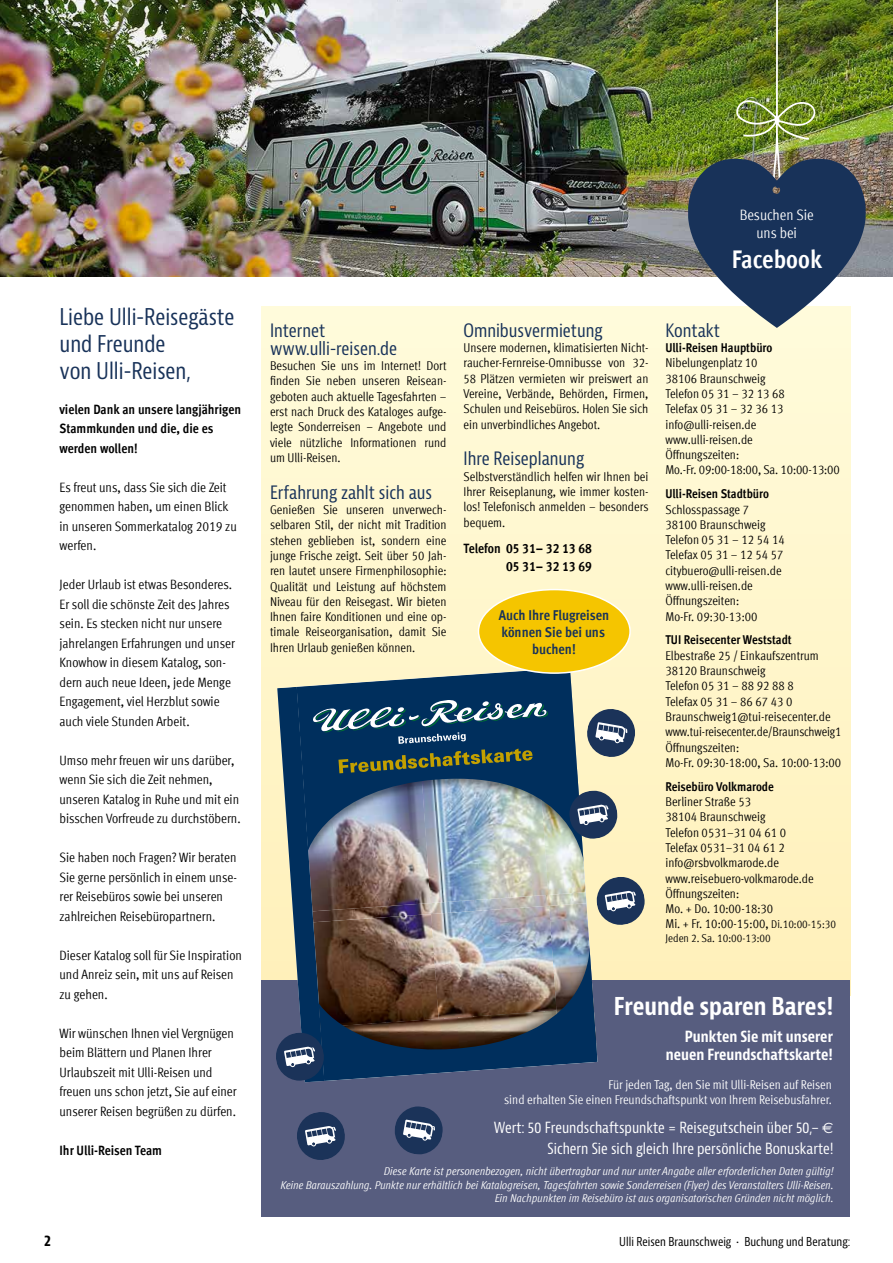
<style>
.page{position:relative;width:893px;height:1263px;background:#fff}
.page>*{position:absolute;margin:0;border:0;box-sizing:border-box;transform-origin:0 0}
.t1{font:700 condensed 25.5px "Meta Offc";color:#fff}
.t2{font:700 condensed 24px "Bernina Sans";color:#fff}
.t3{font:condensed 22.5px/27px "Bernina Sans";color:#183259}
.t4{font:condensed 18px/18px "Bernina Sans";color:#183259}
.t5{font:condensed 15px/21px "Bernina Sans";color:#fff;text-align:right}
.t6{font:700 condensed 15px/18px "Bernina Sans";color:#fff;text-align:right}
.t7{font:condensed 15px/18px "Meta Offc";color:#fff;text-align:center}
.t8{font:700 condensed 15px "Bernina Sans";color:#000}
.t9{font:700 condensed 14.25px/17.1px "Meta Offc";color:#183259;text-align:center}
.t10{font:condensed 13.5px/19.5px "Meta Offc";color:#000}
.t11{font:700 condensed 13.5px/19.5px "Meta Offc";color:#000}
.t12{font:condensed 12.75px/15.3px "Meta Offc";color:#000;text-align:justify}
.t13{font:condensed 12.75px/15.3px "Meta Offc";color:#fff;text-align:right}
.t14{font:700 condensed 12.75px "Meta Offc";letter-spacing:-.005em;color:#000}
.t15{font:condensed 12px "Bernina Sans";color:#000}
.t16{font:italic condensed 11.4px/13.6px "Meta Offc";color:#fff;text-align:right}
.t17{font:condensed 11.25px "Meta Offc";color:#000}
.s1{font-size:11.25px}
.s2{font-family:"Euro Sans";font-stretch:normal}
</style>
<div class="page">
<img style="left:0;top:0;width:893px;height:276px">
<div style="left:261px;top:307px;width:589px;height:688px;background:linear-gradient(to bottom,#fffbdb,#fff0ba)"></div>
<div style="left:261px;top:980px;width:589px;height:236px;background:#575d7f"></div>
<svg style="left:297px;top:668px;width:290px;height:19px;background:#869796"></svg>
<svg style="left:395px;top:1106px;width:48px;height:49px"></svg>
<svg style="left:297px;top:1112px;width:48px;height:48px"></svg>
<img style="left:274px;top:687px;width:373px;height:395px">
<img style="left:688px;top:0;width:178px;height:328px">
<div style="left:478px;top:590px;width:152px;height:83px;background:#f5c500;border-radius:50%"></div>
<div style="left:478px;top:589px;width:153px;height:85px;border:2px solid #fff;border-radius:50%"></div>
<h3 class="t3" style="left:60px;top:304px;width:176px">Liebe Ulli-Reisegäste und Freunde<br>von Ulli-Reisen,</h3>
<p class="t11" style="left:60px;top:400px;width:183px">vielen Dank an unsere langjährigen<br>Stammkunden und die, die es werden wollen!</p>
<p class="t10" style="left:60px;top:478px;width:179px">Es freut uns, dass Sie sich die Zeit genommen haben, um einen Blick in unseren Sommerkatalog 2019 zu werfen.</p>
<p class="t10" style="left:60px;top:575px;width:177px">Jeder Urlaub ist etwas Besonderes.<br>Er soll die schönste Zeit des Jahres sein. Es stecken nicht nur unsere jahrelangen Erfahrungen und unser<br>Knowhow in diesem Katalog, son&shy;dern auch neue Ideen, jede Menge<br>Engagement, viel Herzblut sowie auch viele Stunden Arbeit.</p>
<p class="t10" style="left:60px;top:751px;width:183px">Umso mehr freuen wir uns darüber, wenn Sie sich die Zeit nehmen, unseren Katalog in Ruhe und mit ein bisschen Vorfreude zu durchstöbern.</p>
<p class="t10" style="left:60px;top:848px;width:179px">Sie haben noch Fragen? Wir beraten Sie gerne persönlich in einem unse&shy;rer Reisebüros sowie bei unseren zahlreichen Reisebüropartnern.</p>
<p class="t10" style="left:60px;top:945px;width:184px">Dieser Katalog soll für Sie Inspiration und Anreiz sein, mit uns auf Reisen zu gehen.</p>
<p class="t10" style="left:60px;top:1023px;width:179px">Wir wünschen Ihnen viel Vergnügen beim Blättern und Planen Ihrer Urlaubszeit mit Ulli-Reisen und freuen uns schon jetzt, Sie auf einer unserer Reisen begrüßen zu dürfen.</p>
<p class="t11" style="left:60px;top:1141px;width:104px">Ihr Ulli-Reisen Team</p>
<p class="t7" style="left:740px;top:206px;width:76px">Besuchen Sie uns bei</p>
<h1 class="t1" style="left:732px;top:244px;width:92px">Facebook</h1>
<h3 class="t4" style="left:270px;top:322px;width:128px">Internet www.ulli-reisen.de</h3>
<p class="t12" style="left:270px;top:358px;width:178px">Besuchen Sie uns im Internet! Dort finden Sie neben unseren Reisean&shy;geboten auch aktuelle Tagesfahrten – erst nach Druck des Kataloges aufge&shy;legte Sonderreisen – Angebote und viele nützliche Informationen rund um Ulli-Reisen.</p>
<h3 class="t4" style="left:270px;top:484px;width:164px">Erfahrung zahlt sich aus</h3>
<p class="t12" style="left:270px;top:502px;width:178px">Genießen Sie unseren unverwech&shy;selbaren Stil, der nicht mit Tradition stehen geblieben ist, sondern eine junge Frische zeigt. Seit über 50 Jah&shy;ren lautet unsere Firmenphilosophie:<br>Qualität und Leistung auf höchstem Niveau für den Reisegast. Wir bieten Ihnen faire Konditionen und eine op&shy;timale Reiseorganisation, damit Sie Ihren Urlaub genießen können.</p>
<h3 class="t4" style="left:463px;top:322px;width:141px">Omnibusvermietung</h3>
<p class="t12" style="left:463px;top:340px;width:186px">Unsere modernen, klimatisierten Nicht&shy;raucher-Fernreise-Omnibusse von 32- 58 Plätzen vermieten wir preiswert an Vereine, Verbände, Behörden, Firmen, Schulen und Reisebüros. Holen Sie sich ein unverbindliches Angebot.</p>
<h3 class="t4" style="left:463px;top:450px;width:122px">Ihre Reiseplanung</h3>
<p class="t12" style="left:463px;top:469px;width:187px">Selbstverständlich helfen wir Ihnen bei Ihrer Reiseplanung, wie immer kosten&shy;los! Telefonisch anmelden – besonders bequem.</p>
<p class="t11" style="left:463px;top:540px;width:130px;line-height:18px;text-align:right">Telefon 05 31– 32 13 68<br>05 31– 32 13 69</p>
<p class="t9" style="left:499px;top:607px;width:112px">Auch Ihre Flugreisen können Sie bei uns buchen!</p>
<h3 class="t4" style="left:665px;top:322px;width:56px">Kontakt</h3>
<p class="t14" style="left:665px;top:340px;width:108px">Ulli-Reisen Hauptbüro</p>
<p class="t12" style="left:665px;top:355px;width:176px;text-align:left">Nibelungenplatz 10<br>38106 Braunschweig<br>Telefon 05 31 – 32 13 68<br>Telefax 05 31 – 32 36 13 info@ulli-reisen.de www.ulli-reisen.de<br>Öffnungszeiten:<br>Mo.-Fr. 09:00-18:00, Sa. 10:00-13:00</p>
<p class="t14" style="left:665px;top:486px;width:105px">Ulli-Reisen Stadtbüro</p>
<p class="t12" style="left:665px;top:502px;width:121px;text-align:left">Schlosspassage 7<br>38100 Braunschweig<br>Telefon 05 31 – 12 54 14<br>Telefax 05 31 – 12 54 57 citybuero@ulli-reisen.de www.ulli-reisen.de<br>Öffnungszeiten:<br>Mo-Fr. 09:30-13:00</p>
<p class="t14" style="left:665px;top:632px;width:128px">TUI Reisecenter Weststadt</p>
<p class="t12" style="left:665px;top:648px;width:177px;text-align:left">Elbestraße 25 / Einkaufszentrum<br>38120 Braunschweig<br>Telefon 05 31 – 88 92 88 8<br>Telefax 05 31 – 86 67 43 0<br>Braunschweig1@tui-reisecenter.de www.tui-reisecenter.de/Braunschweig1<br>Öffnungszeiten:<br>Mo-Fr. 09:30-18:00, Sa. 10:00-13:00</p>
<p class="t14" style="left:665px;top:779px;width:110px">Reisebüro Volkmarode</p>
<p class="t12" style="left:665px;top:794px;width:172px;text-align:left">Berliner Straße 53<br>38104 Braunschweig<br>Telefon 0531–31 04 61 0<br>Telefax 0531–31 04 61 2 info@rsbvolkmarode.de www.reisebuero-volkmarode.de<br>Öffnungszeiten:<br>Mo. + Do. 10:00-18:30<br>Mi. + Fr. 10:00-15:00, <span class="s1">Di.10:00-15:30</span></p>
<p class="t17" style="left:665px;top:932px;width:107px">Jeden 2. Sa. 10:00-13:00</p>
<h2 class="t2" style="left:614px;top:991px;width:221px">Freunde sparen Bares!</h2>
<p class="t6" style="left:666px;top:1028px;width:168px">Punkten Sie mit unserer neuen Freundschaftskarte!</p>
<p class="t13" style="left:504px;top:1077px;width:329px">Für jeden Tag, den Sie mit Ulli-Reisen auf Reisen<br>sind erhalten Sie einen Freundschaftspunkt von Ihrem Reisebusfahrer.</p>
<p class="t5" style="left:494px;top:1117px;width:341px">Wert: 50 Freundschaftspunkte = Reisegutschein über 50,– <span class="s2">€<br></span>Sichern Sie sich gleich Ihre persönliche Bonuskarte!</p>
<p class="t16" style="left:280px;top:1164px;width:555px">Diese Karte ist personenbezogen, nicht übertragbar und nur unter Angabe aller erforderlichen Daten gültig!<br>Keine Barauszahlung. Punkte nur erhältlich bei Katalogreisen, Tagesfahrten sowie Sonderreisen (Flyer) des Veranstalters Ulli-Reisen.<br>Ein Nachpunkten im Reisebüro ist aus organisatorischen Gründen nicht möglich.</p>
<p class="t8" style="left:44px;top:1231px;width:8px">2</p>
<p class="t15" style="left:619px;top:1234px;width:233px">Ulli Reisen Braunschweig • Buchung und Beratung:</p>
</div>
